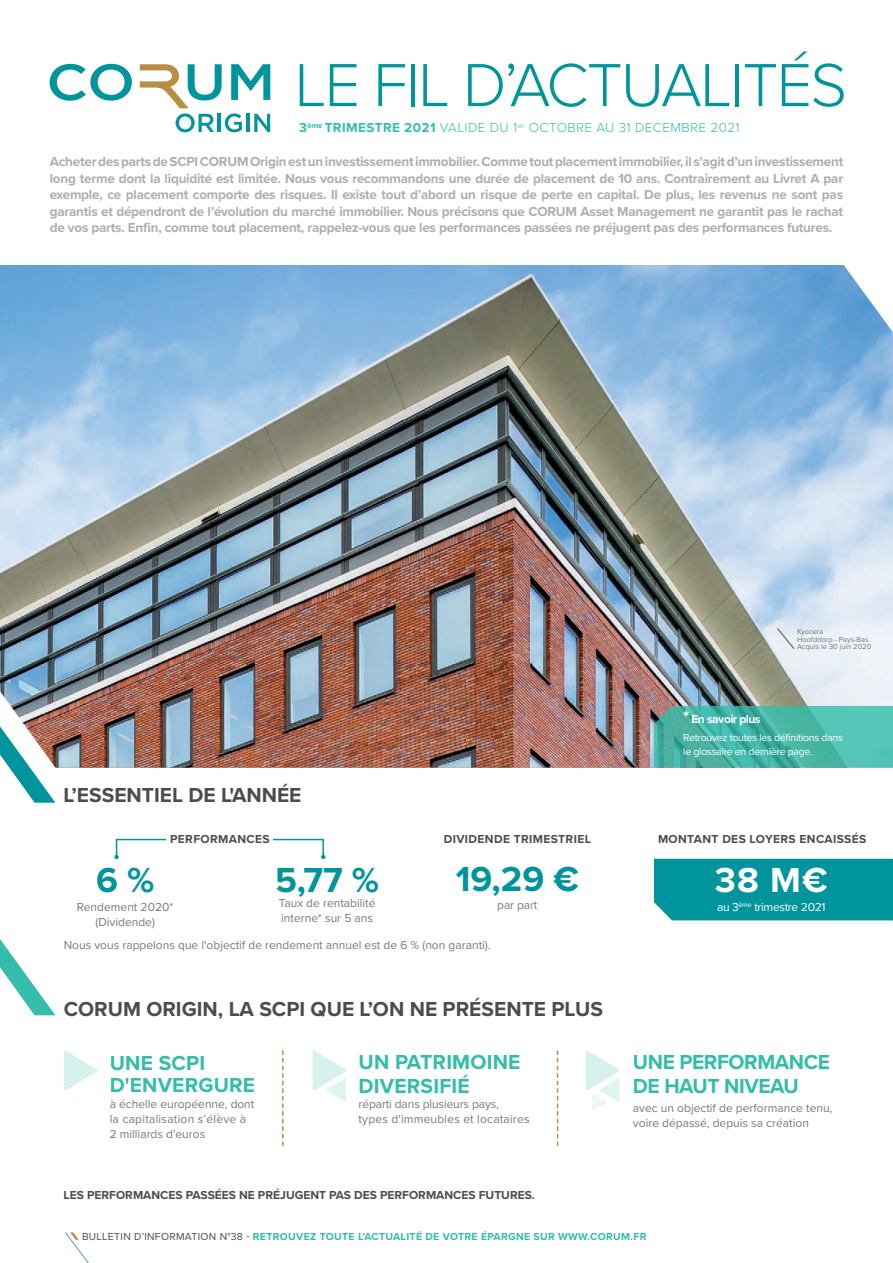
<style>
.page{position:relative;width:893px;height:1263px;background:#fff}
.page>*{position:absolute;margin:0;border:0;box-sizing:border-box;transform-origin:0 0}
.t1{font:300 63px "Proxima Nova";letter-spacing:-.025em;color:#00959c}
.t2{font:700 36px "Proxima Nova";color:#00959c}
.t3{font:700 36px "Proxima Nova";color:#fff}
.t4{font:700 21px "Proxima Nova";color:#4b4c4d}
.t5{font:700 21px/22.5px "Proxima Nova";letter-spacing:.01em;color:#33bdaa}
.t6{font:700 21px/24px "Proxima Nova";letter-spacing:-.02em;color:#33bdaa}
.t7{font:700 13.5px/16.5px "Proxima Nova";letter-spacing:-.015em;color:#adaeb2;text-align:justify}
.t8{font:300 13.5px "Proxima Nova";letter-spacing:.03em;color:#33bdaa}
.t9{font:12px/15px "Proxima Nova";color:#76787b}
.t10{font:700 12px "Proxima Nova";color:#4b4c4d}
.t11{font:700 12px "Proxima Nova";letter-spacing:.03em;color:#4b4c4d}
.t12{font:12px "Proxima Nova";letter-spacing:-.025em;color:#fff}
.t13{font:700 12px "Proxima Nova";letter-spacing:-.04em;color:#fff}
.t14{font:700 10.5px "Proxima Nova";letter-spacing:.03em;color:#33bdaa}
.t15{font:10.5px/13.5px "Proxima Nova";letter-spacing:-.025em;color:#fff}
.t16{font:7.5px/7.5px "Proxima Nova";color:#76787b}
.s1{font-weight:700}
.s2{font-size:18px}
.s3{font-weight:400;color:#4b4c4d}
</style>
<div class="page">
<svg style="left:65px;top:1232px;width:24px;height:31px"></svg>
<img style="left:0;top:265px;width:893px;height:503px">
<svg style="left:783px;top:265px;width:110px;height:67px"></svg>
<svg style="left:50px;top:64px;width:82px;height:37px"></svg>
<svg style="left:140px;top:64px;width:130px;height:68px"></svg>
<svg style="left:776px;top:628px;width:19px;height:21px"></svg>
<img style="left:0;top:691px;width:56px;height:112px">
<svg style="left:654px;top:706px;width:239px;height:61px;background:#49b6a7"></svg>
<div style="left:654px;top:859px;width:239px;height:61px;background:#00959c"></div>
<svg style="left:114px;top:855px;width:5px;height:4px"></svg>
<svg style="left:321px;top:855px;width:4px;height:4px"></svg>
<svg style="left:282px;top:1050px;width:2px;height:96px"></svg>
<svg style="left:557px;top:1050px;width:1px;height:96px"></svg>
<svg style="left:0;top:939px;width:55px;height:76px"></svg>
<svg style="left:64px;top:1050px;width:34px;height:41px"></svg>
<svg style="left:313px;top:1050px;width:33px;height:52px"></svg>
<svg style="left:586px;top:1050px;width:34px;height:61px"></svg>
<h1 class="t1" style="left:294px;top:38px;width:554px">LE FIL D’ACTUALITÉS</h1>
<p class="t8" style="left:299px;top:118px;width:442px"><span class="s1">3</span><sup>ème</sup> <span class="s1">TRIMESTRE 2021</span> VALIDE DU 1<sup>er</sup> OCTOBRE AU 31 DECEMBRE 2021</p>
<p class="t7" style="left:50px;top:153px;width:795px">Acheter des parts de SCPI CORUM Origin est un investissement immobilier. Comme tout placement immobilier, il s’agit d’un investissement long terme dont la liquidité est limitée. Nous vous recommandons une durée de placement de 10 ans. Contrairement au Livret A par exemple, ce placement comporte des risques. Il existe tout d’abord un risque de perte en capital. De plus, les revenus ne sont pas garantis et dépendront de l’évolution du marché immobilier. Nous précisons que CORUM Asset Management ne garantit pas le rachat de vos parts. Enfin, comme tout placement, rappelez-vous que les performances passées ne préjugent pas des performances futures.</p>
<p class="t16" style="left:797px;top:628px;width:76px">Kyocera<br>Hoofddorp - Pays-Bas<br>Acquis le 30 juin 2020</p>
<h3 class="t4" style="left:63px;top:780px;width:240px">L’ESSENTIEL DE L'ANNÉE</h3>
<p class="t11" style="left:444px;top:830px;width:149px">DIVIDENDE TRIMESTRIEL</p>
<h2 class="t2" style="left:456px;top:852px;width:125px">19,29 €</h2>
<p class="t9" style="left:497px;top:897px;width:42px">par part</p>
<p class="t9" style="left:64px;top:937px;width:428px">Nous vous rappelons que l'objectif de rendement annuel est de 6 % (non garanti).</p>
<p class="t11" style="left:170px;top:830px;width:101px">PERFORMANCES</p>
<h2 class="t2" style="left:96px;top:853px;width:60px">6 %</h2>
<p class="t9" style="left:77px;top:899px;width:98px;text-align:center">Rendement 2020* (Dividende)</p>
<h2 class="t2" style="left:275px;top:853px;width:106px">5,77 %</h2>
<p class="t9" style="left:279px;top:895px;width:98px">Taux de rentabilité interne* sur 5 ans</p>
<h3 class="t4" style="left:64px;top:993px;width:541px">CORUM ORIGIN, LA SCPI QUE L’ON NE PRÉSENTE PLUS</h3>
<h3 class="t5" style="left:110px;top:1051px;width:147px">UNE SCPI<br>D'ENVERGURE</h3>
<p class="t9" style="left:110px;top:1095px;width:146px">à échelle européenne, dont la capitalisation s’élève à<br>2 milliards d'euros</p>
<h3 class="t5" style="left:359px;top:1049px;width:163px;line-height:24px">UN PATRIMOINE<br>DIVERSIFIÉ</h3>
<p class="t9" style="left:359px;top:1096px;width:172px">réparti dans plusieurs pays, types d'immeubles et locataires</p>
<p class="t10" style="left:64px;top:1186px;width:473px">LES PERFORMANCES PASSÉES NE PRÉJUGENT PAS DES PERFORMANCES FUTURES.</p>
<p class="t13" style="left:683px;top:710px;width:79px"><span class="s2">*</span> En savoir plus</p>
<p class="t15" style="left:683px;top:731px;width:161px">Retrouvez toutes les définitions dans le glossaire en dernière page.</p>
<p class="t11" style="left:658px;top:830px;width:210px">MONTANT DES LOYERS ENCAISSÉS</p>
<h2 class="t3" style="left:715px;top:853px;width:114px">38 M€</h2>
<p class="t12" style="left:717px;top:898px;width:110px">au 3<sup>ème</sup> trimestre 2021</p>
<h3 class="t6" style="left:633px;top:1049px;width:199px">UNE PERFORMANCE<br>DE HAUT NIVEAU</h3>
<p class="t9" style="left:633px;top:1100px;width:201px">avec un objectif de performance tenu, voire dépassé, depuis sa création</p>
<p class="t14" style="left:82px;top:1228px;width:566px"><span class="s3">BULLETIN D’INFORMATION N°38 -</span> RETROUVEZ TOUTE L’ACTUALITÉ DE VOTRE ÉPARGNE SUR WWW.CORUM.FR</p>
</div>
